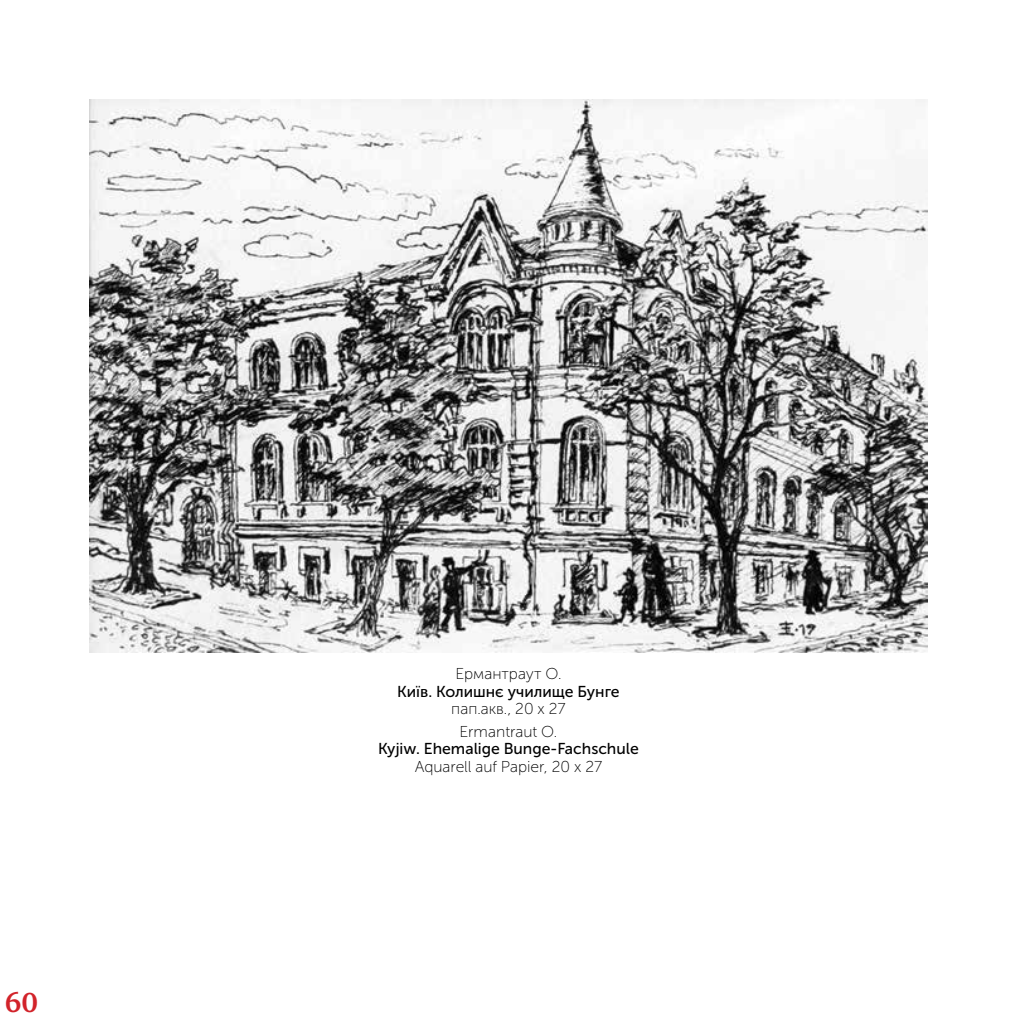
<style>
.page{position:relative;width:1017px;height:1017px;background:#fff}
.page>*{position:absolute;margin:0;border:0;box-sizing:border-box;transform-origin:0 0}
.t1{font:700 28.35px "Fenway";color:#d2232a}
.t2{font:15.75px/22.4px "Museo Sans Cyrl 100";color:#000;text-align:center}
.t3{font:15.75px "Museo Sans Cyrl 500";color:#000}
</style>
<div class="page">
<img style="left:89px;top:99px;width:839px;height:554px">
<h1 class="t1" style="left:5px;top:986px;width:34px">60</h1>
<p class="t2" style="left:455px;top:663px;width:108px">Ермантраут О.</p>
<p class="t3" style="left:397px;top:683px;width:224px">Київ. Колишнє училище Бунге</p>
<p class="t2" style="left:451px;top:698px;width:116px">пап.акв., 20 x 27<br>Ermantraut O.</p>
<p class="t3" style="left:378px;top:740px;width:262px">Kyjiw. Ehemalige Bunge-Fachschule</p>
<p class="t2" style="left:415px;top:755px;width:189px">Aquarell auf Papier, 20 x 27</p>
</div>
